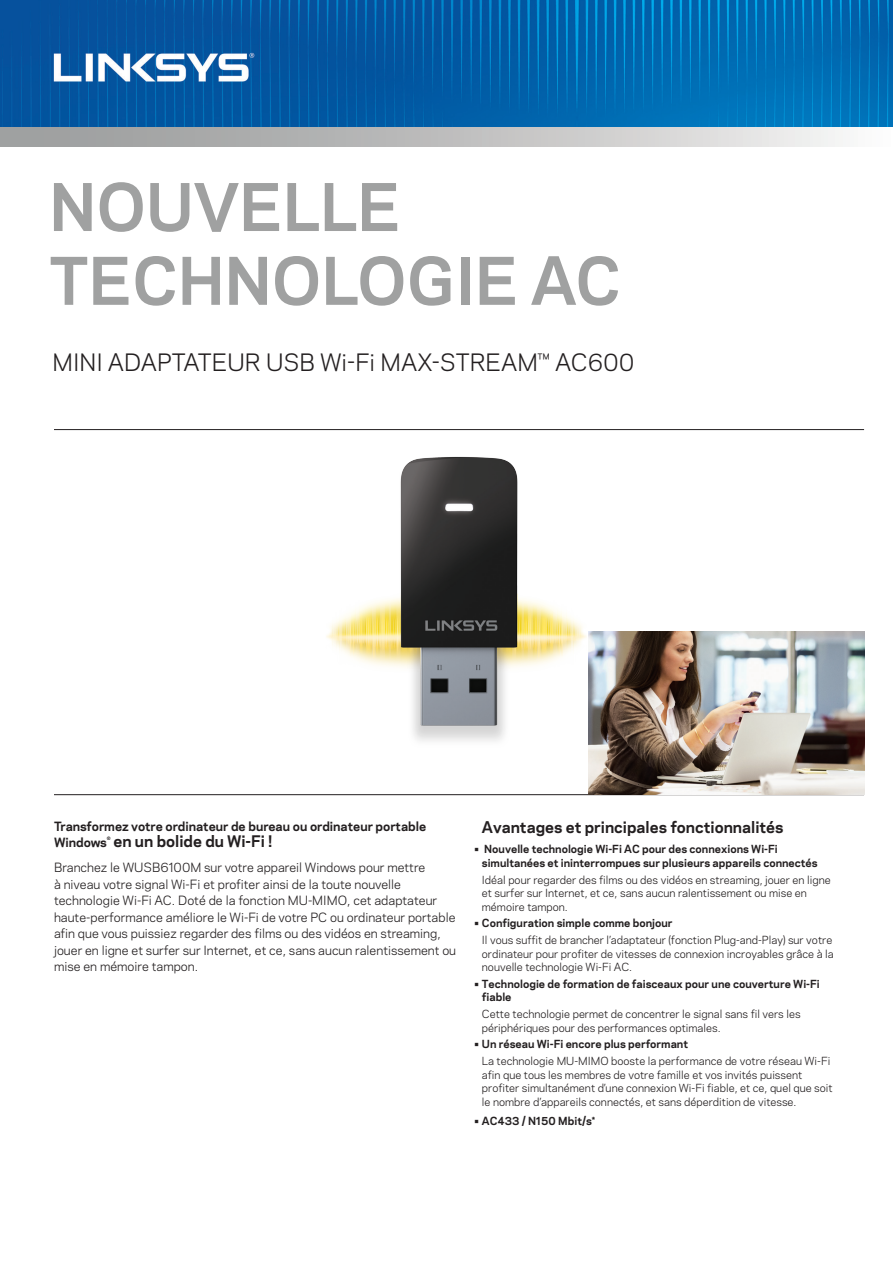
<style>
.page{position:relative;width:893px;height:1263px;background:#fff}
.page>*{position:absolute;margin:0;border:0;box-sizing:border-box;transform-origin:0 0}
.t1{font:700 61.5px/73.8px "Galaxie Polaris";color:#a0a1a1}
.t2{font:22.5px "Galaxie Polaris";color:#231f20}
.t3{font:700 15px "Galaxie Polaris";color:#231f20}
.t4{font:12px/16.5px "Galaxie Polaris";color:#231f20}
.t5{font:700 12px/16.5px "Galaxie Polaris";color:#231f20}
.PB_LNK_KEYFEATURE_BD{font:10.5px/13.5px "Galaxie Polaris";color:#231f20}
.PB_LNK_KEYFEATURE_BD-2{font:700 10.5px/13.5px "Galaxie Polaris";color:#231f20}
.t6{font:500 4.35px "Galaxie Polaris";color:#231f20}
</style>
<div class="page">
<img style="left:0;top:0;width:893px;height:127px">
<div style="left:0;top:127px;width:893px;height:20px;background:linear-gradient(to right,#939494,#f3f2f2)"></div>
<hr style="left:54px;top:794px;width:810px;height:1px;background:#231f20">
<hr style="left:54px;top:429px;width:810px;height:1px;background:#231f20">
<img style="left:326px;top:456px;width:263px;height:327px">
<img style="left:589px;top:631px;width:275px;height:163px">
<p class="t1" style="left:49px;top:167px;width:573px">NOUVELLE<br>TECHNOLOGIE AC</p>
<p class="t2" style="left:52px;top:345px;width:584px">MINI ADAPTATEUR USB Wi-Fi MAX-STREAM™ AC600</p>
<p class="t5" style="left:54px;top:817px;width:374px">Transformez votre ordinateur de bureau ou ordinateur portable<br>Windows</p>
<p class="t6" style="left:107px;top:835px;width:5px">®</p>
<p class="t3" style="left:114px;top:830px;width:161px">en un bolide du Wi-Fi !</p>
<p class="t4" style="left:54px;top:859px;width:404px">Branchez le WUSB6100M sur votre appareil Windows pour mettre<br>à niveau votre signal Wi-Fi et profiter ainsi de la toute nouvelle technologie Wi-Fi AC. Doté de la fonction MU-MIMO, cet adaptateur haute-performance améliore le Wi-Fi de votre PC ou ordinateur portable afin que vous puissiez regarder des films ou des vidéos en streaming, jouer en ligne et surfer sur Internet, et ce, sans aucun ralentissement ou mise en mémoire tampon.</p>
<p class="t3" style="left:482px;top:816px;width:303px">Avantages et principales fonctionnalités</p>
<p class="PB_LNK_KEYFEATURE_BD-2" style="left:482px;top:842px;width:337px;text-indent:-8px">• Nouvelle technologie Wi-Fi AC pour des connexions Wi-Fi simultanées et ininterrompues sur plusieurs appareils connectés</p>
<p class="PB_LNK_KEYFEATURE_BD" style="left:482px;top:872px;width:350px">Idéal pour regarder des films ou des vidéos en streaming, jouer en ligne et surfer sur Internet, et ce, sans aucun ralentissement ou mise en mémoire tampon.</p>
<p class="PB_LNK_KEYFEATURE_BD-2" style="left:474px;top:916px;width:200px">• Configuration simple comme bonjour</p>
<p class="PB_LNK_KEYFEATURE_BD" style="left:482px;top:933px;width:354px">Il vous suffit de brancher l’adaptateur (fonction Plug-and-Play) sur votre ordinateur pour profiter de vitesses de connexion incroyables grâce à la nouvelle technologie Wi-Fi AC.</p>
<p class="PB_LNK_KEYFEATURE_BD-2" style="left:482px;top:976px;width:339px;text-indent:-8px">• Technologie de formation de faisceaux pour une couverture Wi-Fi fiable</p>
<p class="PB_LNK_KEYFEATURE_BD" style="left:482px;top:1007px;width:320px">Cette technologie permet de concentrer le signal sans fil vers les périphériques pour des performances optimales.</p>
<p class="PB_LNK_KEYFEATURE_BD-2" style="left:474px;top:1037px;width:215px">• Un réseau Wi-Fi encore plus performant</p>
<p class="PB_LNK_KEYFEATURE_BD" style="left:482px;top:1054px;width:352px">La technologie MU-MIMO booste la performance de votre réseau Wi-Fi afin que tous les membres de votre famille et vos invités puissent profiter simultanément d’une connexion Wi-Fi fiable, et ce, quel que soit le nombre d’appareils connectés, et sans déperdition de vitesse.</p>
<p class="PB_LNK_KEYFEATURE_BD-2" style="left:474px;top:1114px;width:123px">• AC433 / N150 Mbit/s*</p>
</div>
